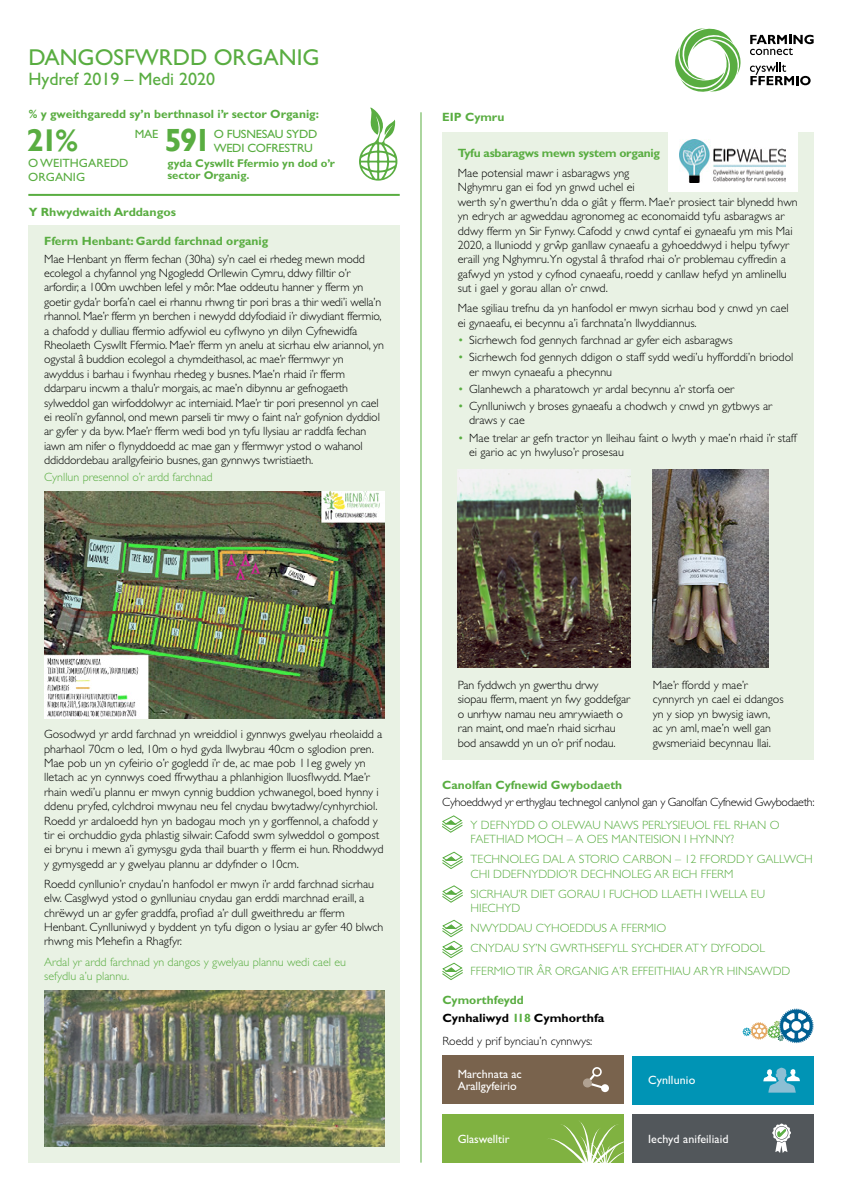
<style>
.page{position:relative;width:842px;height:1191px;background:#fff}
.page>*{position:absolute;margin:0;border:0;box-sizing:border-box;transform-origin:0 0}
.t1{font:700 32.1px "Gill Sans";color:#59ad41}
.t2{font:700 31.4px "Gill Sans";color:#59ad41}
.t3{font:23px "Gill Sans CE";color:#59ad41}
.t4{font:18px "Gill Sans CE";color:#59ad41}
.t5{font:300 12px/14.4px "Gill Sans CE";color:#000}
.t6{font:300 12px/14.4px "Gill Sans CE";color:#59ad41}
.t7{font:700 12px "Gill Sans";color:#59ad41}
.t8{font:300 12px "Gill Sans CE";letter-spacing:-.03em;color:#000}
.t9{font:12px/12px "Gill Sans CE";color:#fff}
.t10{font:700 12px/17.7px "Gill Sans";color:#000}
.t11{font:700 12px "Gill Sans";letter-spacing:-.02em;color:#59ad41}
.t12{font:12px/14px "Gill Sans CE";letter-spacing:-.02em;color:#59ad41}
.t13{font:12px/13.7px "Gill Sans CE";color:#59ad41}
.t14{font:700 11.3px/12.2px "Gill Sans";color:#59ad41}
.s1{color:#59ad41}
</style>
<div class="page">
<svg style="left:675px;top:28px;width:66px;height:64px"></svg>
<svg style="left:750px;top:63px;width:61px;height:22px"></svg>
<svg style="left:750px;top:35px;width:64px;height:20px"></svg>
<hr style="left:420px;top:112px;width:1px;height:1050px;background:#59ad41">
<hr style="left:28px;top:194px;width:372px;height:2px;background:#59ad41">
<div style="left:28px;top:225px;width:372px;height:937px;background:#e9f2e4"></div>
<div style="left:442px;top:132px;width:372px;height:628px;background:#e9f2e4"></div>
<svg style="left:359px;top:107px;width:38px;height:74px"></svg>
<div style="left:668px;top:132px;width:130px;height:60px;background:#fff"></div>
<img style="left:679px;top:139px;width:107px;height:43px">
<img style="left:44px;top:492px;width:340px;height:227px">
<img style="left:44px;top:990px;width:340px;height:156px">
<img style="left:458px;top:469px;width:173px;height:198px">
<img style="left:653px;top:469px;width:116px;height:198px">
<svg style="left:442px;top:815px;width:21px;height:18px"></svg>
<svg style="left:442px;top:885px;width:21px;height:18px"></svg>
<svg style="left:442px;top:851px;width:21px;height:18px"></svg>
<svg style="left:442px;top:919px;width:21px;height:61px"></svg>
<svg style="left:742px;top:1008px;width:72px;height:35px"></svg>
<div style="left:442px;top:1055px;width:182px;height:48px;background:#79634d"></div>
<div style="left:442px;top:1113px;width:182px;height:49px;background:#80b241"></div>
<div style="left:633px;top:1056px;width:181px;height:48px;background:#0094b5"></div>
<div style="left:633px;top:1113px;width:181px;height:49px;background:#52575b"></div>
<svg style="left:772px;top:1123px;width:19px;height:30px"></svg>
<svg style="left:584px;top:1069px;width:18px;height:19px"></svg>
<div style="left:593px;top:1067px;width:8px;height:8px;background:#79634d;border-radius:50%"></div>
<div style="left:592px;top:1067px;width:10px;height:9px;border:2px solid #fff;border-radius:50%"></div>
<div style="left:601px;top:1084px;width:8px;height:8px;background:#fff;border-radius:50%"></div>
<div style="left:584px;top:1079px;width:7px;height:7px;background:#b0a191;border-radius:50%"></div>
<div style="left:583px;top:1078px;width:9px;height:9px;border:2px solid #b0a191;border-radius:50%"></div>
<svg style="left:763px;top:1067px;width:37px;height:25px"></svg>
<svg style="left:547px;top:1121px;width:77px;height:42px"></svg>
<h3 class="t3" style="left:28px;top:44px;width:293px">DANGOSFWRDD ORGANIG</h3>
<h3 class="t4" style="left:28px;top:68px;width:188px">Hydref 2019 – Medi 2020</h3>
<p class="t7" style="left:29px;top:107px;width:292px">% y gweithgaredd sy’n berthnasol i’r sector Organig:</p>
<h2 class="t2" style="left:26px;top:121px;width:53px">21%</h2>
<p class="t13" style="left:28px;top:157px;width:102px">O WEITHGAREDD<br>ORGANIG</p>
<p class="t7" style="left:29px;top:205px;width:149px">Y Rhwydwaith Arddangos</p>
<h1 class="t1" style="left:164px;top:121px;width:49px">591</h1>
<p class="t12" style="left:214px;top:127px;width:105px">O FUSNESAU SYDD<br>WEDI COFRESTRU</p>
<p class="t12" style="left:135px;top:127px;width:25px">MAE</p>
<p class="t14" style="left:167px;top:157px;width:169px">gyda Cyswllt Ffermio yn dod o’r sector Organig.</p>
<p class="t7" style="left:44px;top:234px;width:226px">Fferm Henbant: Gardd farchnad organig</p>
<p class="t5" style="left:44px;top:251px;width:341px">Mae Henbant yn fferm fechan (30ha) sy’n cael ei rhedeg mewn modd ecolegol a chyfannol yng Ngogledd Orllewin Cymru, ddwy filltir o’r arfordir, a 100m uwchben lefel y môr. Mae oddeutu hanner y fferm yn goetir gyda’r borfa’n cael ei rhannu rhwng tir pori bras a thir wedi’i wella’n rhannol. Mae’r fferm yn berchen i newydd ddyfodiaid i’r diwydiant ffermio, a chafodd y dulliau ffermio adfywiol eu cyflwyno yn dilyn Cyfnewidfa Rheolaeth Cyswllt Ffermio. Mae’r fferm yn anelu at sicrhau elw ariannol, yn ogystal â buddion ecolegol a chymdeithasol, ac mae’r ffermwyr yn awyddus i barhau i fwynhau rhedeg y busnes. Mae’n rhaid i’r fferm ddarparu incwm a thalu’r morgais, ac mae’n dibynnu ar gefnogaeth sylweddol gan wirfoddolwyr ac interniaid. Mae’r tir pori presennol yn cael ei reoli’n gyfannol, ond mewn parseli tir mwy o faint na’r gofynion dyddiol ar gyfer y da byw. Mae’r fferm wedi bod yn tyfu llysiau ar raddfa fechan iawn am nifer o flynyddoedd ac mae gan y ffermwyr ystod o wahanol ddiddordebau arallgyfeirio busnes, gan gynnwys twristiaeth.</p>
<p class="t6" style="left:44px;top:470px;width:170px">Cynllun presennol o’r ardd farchnad</p>
<p class="t7" style="left:442px;top:110px;width:64px">EIP Cymru</p>
<p class="t11" style="left:458px;top:146px;width:204px">Tyfu asbaragws mewn system organig</p>
<p class="t5" style="left:458px;top:166px;width:341px">Mae potensial mawr i asbaragws yng<br>Nghymru gan ei fod yn gnwd uchel ei<br>werth sy’n gwerthu’n dda o giât y fferm. Mae’r prosiect tair blynedd hwn yn edrych ar agweddau agronomeg ac economaidd tyfu asbaragws ar ddwy fferm yn Sir Fynwy. Cafodd y cnwd cyntaf ei gynaeafu ym mis Mai 2020, a lluniodd y gr wˆ p ganllaw cynaeafu a gyhoeddwyd i helpu tyfwyr eraill yng Nghymru.Yn ogystal â thrafod rhai o’r problemau cyffredin a gafwyd yn ystod y cyfnod cynaeafu, roedd y canllaw hefyd yn amlinellu sut i gael y gorau allan o’r cnwd.</p>
<p class="t5" style="left:458px;top:301px;width:332px">Mae sgiliau trefnu da yn hanfodol er mwyn sicrhau bod y cnwd yn cael ei gynaeafu, ei becynnu a’i farchnata’n llwyddiannus.</p>
<p class="t5" style="left:458px;top:333px;width:276px"><span class="s1">•</span> Sicrhewch fod gennych farchnad ar gyfer eich asbaragws</p>
<p class="t5" style="left:469px;top:350px;width:326px;text-indent:-11px"><span class="s1">•</span> Sicrhewch fod gennych ddigon o staff sydd wedi’u hyfforddi’n briodol er mwyn cynaeafu a phecynnu</p>
<p class="t5" style="left:458px;top:381px;width:278px"><span class="s1">•</span> Glanhewch a pharatowch yr ardal becynnu a’r storfa oer</p>
<p class="t5" style="left:469px;top:399px;width:305px;text-indent:-11px"><span class="s1">•</span> Cynlluniwch y broses gynaeafu a chodwch y cnwd yn gytbwys ar draws y cae</p>
<p class="t5" style="left:469px;top:430px;width:329px;text-indent:-11px"><span class="s1">•</span> Mae trelar ar gefn tractor yn lleihau faint o lwyth y mae’n rhaid i’r staff ei gario ac yn hwyluso’r prosesau</p>
<p class="t5" style="left:44px;top:727px;width:341px">Gosodwyd yr ardd farchnad yn wreiddiol i gynnwys gwelyau rheolaidd a pharhaol 70cm o led, 10m o hyd gyda llwybrau 40cm o sglodion pren.<br>Mae pob un yn cyfeirio o’r gogledd i’r de, ac mae pob 11eg gwely yn lletach ac yn cynnwys coed ffrwythau a phlanhigion lluosflwydd. Mae’r rhain wedi’u plannu er mwyn cynnig buddion ychwanegol, boed hynny i ddenu pryfed, cylchdroi mwynau neu fel cnydau bwytadwy/cynhyrchiol.<br>Roedd yr ardaloedd hyn yn badogau moch yn y gorffennol, a chafodd y tir ei orchuddio gyda phlastig silwair. Cafodd swm sylweddol o gompost ei brynu i mewn a’i gymysgu gyda thail buarth y fferm ei hun. Rhoddwyd y gymysgedd ar y gwelyau plannu ar ddyfnder o 10cm.</p>
<p class="t5" style="left:44px;top:876px;width:341px">Roedd cynllunio’r cnydau’n hanfodol er mwyn i’r ardd farchnad sicrhau elw. Casglwyd ystod o gynlluniau cnydau gan erddi marchnad eraill, a chrëwyd un ar gyfer graddfa, profiad a’r dull gweithredu ar fferm Henbant. Cynlluniwyd y byddent yn tyfu digon o lysiau ar gyfer 40 blwch rhwng mis Mehefin a Rhagfyr.</p>
<p class="t6" style="left:44px;top:954px;width:303px">Ardal yr ardd farchnad yn dangos y gwelyau plannu wedi cael eu sefydlu a’u plannu.</p>
<p class="t5" style="left:458px;top:677px;width:174px">Pan fyddwch yn gwerthu drwy siopau fferm, maent yn fwy goddefgar o unrhyw namau neu amrywiaeth o ran maint, ond mae’n rhaid sicrhau bod ansawdd yn un o’r prif nodau.</p>
<p class="t5" style="left:653px;top:677px;width:132px">Mae’r ffordd y mae’r cynnyrch yn cael ei ddangos yn y siop yn bwysig iawn,<br>ac yn aml, mae’n well gan gwsmeriaid becynnau llai.</p>
<p class="t7" style="left:442px;top:777px;width:181px">Canolfan Cyfnewid Gwybodaeth</p>
<p class="t8" style="left:442px;top:795px;width:374px">Cyhoeddwyd yr erthyglau technegol canlynol gan y Ganolfan Cyfnewid Gwybodaeth:</p>
<p class="t6" style="left:471px;top:817px;width:311px">Y DEFNYDD O OLEWAU NAWS PERLYSIEUOL FEL RHAN O<br>FAETHIAD MOCH – A OES MANTEISION I HYNNY?</p>
<p class="t6" style="left:471px;top:852px;width:344px">TECHNOLEG DAL A STORIO CARBON – 12 FFORDD Y GALLWCH<br>CHI DDEFNYDDIO’R DECHNOLEG AR EICH FFERM</p>
<p class="t6" style="left:471px;top:886px;width:296px">SICRHAU’R DIET GORAU I FUCHOD LLAETH I WELLA EU<br>HIECHYD</p>
<p class="t6" style="left:471px;top:918px;width:296px;line-height:20.1px">NWYDDAU CYHOEDDUS A FFERMIO<br>CNYDAU SY’N GWRTHSEFYLL SYCHDER AT Y DYFODOL</p>
<p class="t6" style="left:471px;top:964px;width:321px">FFERMIO TIR ÂR ORGANIG A’R EFFEITHIAU AR YR HINSAWDD</p>
<p class="t10" style="left:442px;top:991px;width:164px"><span class="s1">Cymorthfeydd<br></span>Cynhaliwyd <span class="s1">118</span> Cymhorthfa</p>
<p class="t5" style="left:442px;top:1033px;width:151px">Roedd y prif bynciau’n cynnwys:</p>
<p class="t9" style="left:458px;top:1068px;width:66px">Marchnata ac<br>Arallgyfeirio</p>
<p class="t9" style="left:458px;top:1132px;width:53px">Glaswelltir</p>
<p class="t9" style="left:648px;top:1074px;width:49px">Cynllunio</p>
<p class="t9" style="left:648px;top:1132px;width:82px">Iechyd anifeiliaid</p>
</div>
